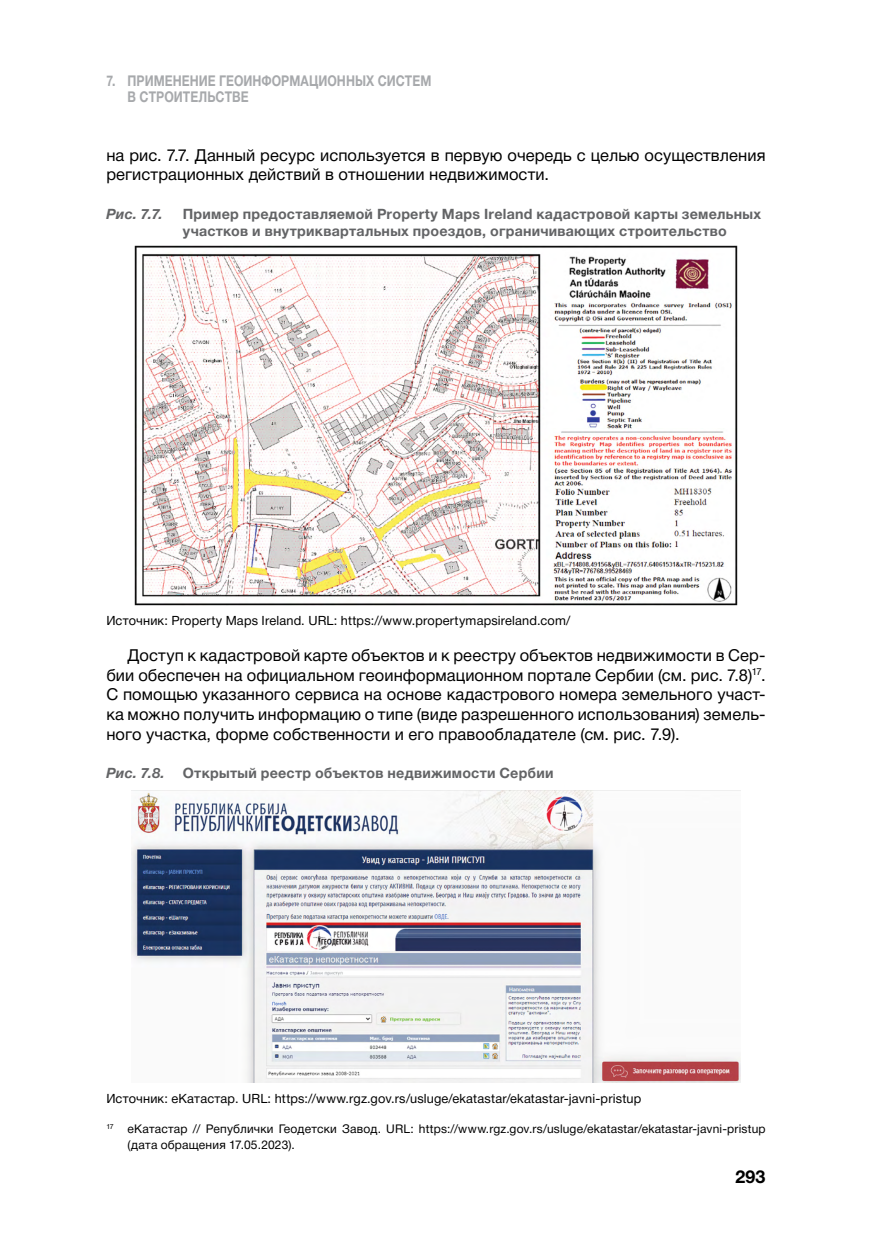
<style>
.page{position:relative;width:872px;height:1234px;background:#fff}
.page>*{position:absolute;margin:0;border:0;box-sizing:border-box;transform-origin:0 0}
.t1{font:700 18px "Helvetica Neue Cyr";color:#000}
.text_00{font:16.5px/19.5px "Helvetica Neue Cyr";letter-spacing:.005em;color:#000}
.colontitle{font:700 14.85px/16.2px "Helvetica Neue Cyr";letter-spacing:.005em;color:#a7a9ac;scale:.82 1}
.tabl_NAZ{font:700 14.25px/17.1px "Helvetica Neue Cyr";letter-spacing:.015em;color:#636466}
.tabl_NAZ-2{font:italic 700 14.25px "Helvetica Neue Cyr";letter-spacing:.005em;color:#636466}
.tabl_istochnik{font:12.75px "Helvetica Neue Cyr";letter-spacing:.015em;color:#000}
.snoska{font:12px/15.8px "Helvetica Neue Cyr";letter-spacing:.015em;color:#000}
</style>
<div class="page">
<img style="left:134px;top:245px;width:604px;height:360px">
<img style="left:132px;top:790px;width:608px;height:292px">
<p class="colontitle" style="left:128px;top:73px;width:372px;text-indent:-21px">7. ПРИМЕНЕНИЕ ГЕОИНФОРМАЦИОННЫХ СИСТЕМ<br>В СТРОИТЕЛЬСТВЕ</p>
<p class="text_00" style="left:106px;top:145px;width:661px">на рис. 7.7. Данный ресурс используется в первую очередь с целью осуществления регистрационных действий в отношении недвижимости.</p>
<p class="tabl_NAZ-2" style="left:106px;top:206px;width:58px">Рис. 7.7.</p>
<p class="tabl_NAZ" style="left:183px;top:205px;width:579px">Пример предоставляемой Property Maps Ireland кадастровой карты земельных участков и внутриквартальных проездов, ограничивающих строительство</p>
<p class="tabl_istochnik" style="left:106px;top:613px;width:466px">Источник: Property Maps Ireland. URL: https://www.propertymapsireland.com/</p>
<p class="text_00" style="left:106px;top:646px;width:661px;text-align:justify;text-indent:21px">Доступ к кадастровой карте объектов и к реестру объектов недвижимости в Сер&shy;бии обеспечен на официальном геоинформационном портале Сербии (см. рис. 7.8)<sup>17</sup>.<br>С помощью указанного сервиса на основе кадастрового номера земельного участ&shy;ка можно получить информацию о типе (виде разрешенного использования) земель&shy;ного участка, форме собственности и его правообладателе (см. рис. 7.9).</p>
<p class="tabl_NAZ-2" style="left:106px;top:764px;width:60px">Рис. 7.8.</p>
<p class="tabl_NAZ" style="left:183px;top:764px;width:372px">Открытый реестр объектов недвижимости Сербии</p>
<p class="tabl_istochnik" style="left:106px;top:1090px;width:536px">Источник: еКатастар. URL: https://www.rgz.gov.rs/usluge/ekatastar/ekatastar-javni-pristup</p>
<p class="snoska" style="left:128px;top:1120px;width:639px;text-indent:-21px"><sup>17</sup> еКатастар // Републички Геодетски Завод. URL: https://www.rgz.gov.rs/usluge/ekatastar/ekatastar-javni-pristup (дата обращения 17.05.2023).</p>
<p class="t1" style="left:735px;top:1166px;width:32px">293</p>
</div>
